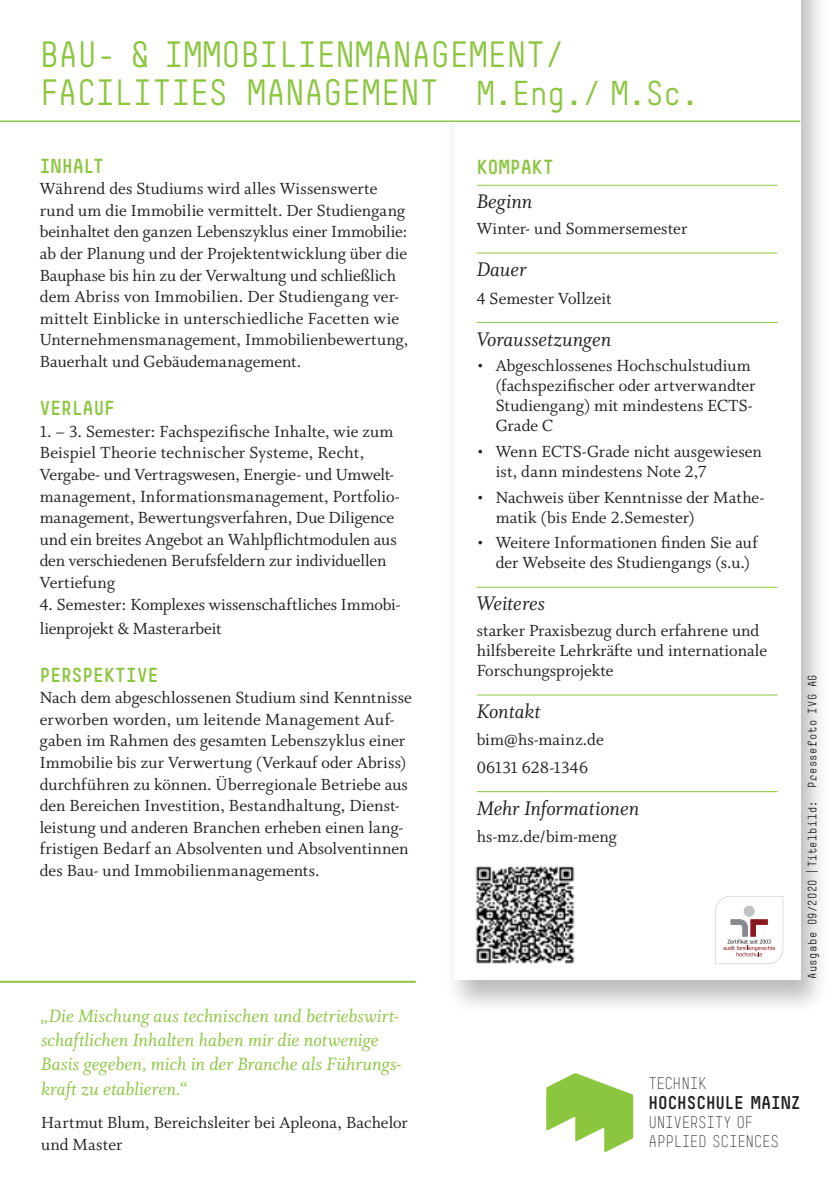
<style>
.page{position:relative;width:840px;height:1191px;background:#fff}
.page>*{position:absolute;margin:0;border:0;box-sizing:border-box;transform-origin:0 0}
.t1{font:36px/38px "Simple Std";color:#8bc63e}
.t2{font:italic 22px "Whitman";letter-spacing:-.005em;color:#231f20}
.t3{font:italic 20px/24px "Whitman";color:#8bc63e}
.t4{font:700 20px "Simple Std";letter-spacing:.015em;color:#8bc63e}
.t5{font:700 18.2px "Simple Std";color:#231f20}
.t6{font:18px/21.6px "Whitman";color:#231f20}
.t7{font:300 16.4px/19.2px "Simple Std";letter-spacing:-.025em;color:#231f20}
.t8{font:12px "Simple Std";letter-spacing:.04em;color:#231f20}
.s1{font-size:34px}
</style>
<div class="page">
<div style="left:444px;top:0;width:384px;height:1014px;background:#231f20;opacity:.3"></div>
<div style="left:454px;top:0;width:345px;height:979px;background:#fff"></div>
<div style="left:0;top:0;width:799px;height:119px;background:#fff"></div>
<img style="left:475px;top:866px;width:100px;height:98px">
<hr style="left:0;top:120px;width:799px;height:2px;background:#8bc63e">
<svg style="left:546px;top:1073px;width:87px;height:79px"></svg>
<hr style="left:0;top:980px;width:415px;height:2px;background:#8bc63e">
<hr style="left:476px;top:185px;width:301px;height:1px;background:#8bc63e">
<hr style="left:476px;top:252px;width:301px;height:1px;background:#8bc63e">
<hr style="left:476px;top:322px;width:301px;height:1px;background:#8bc63e">
<hr style="left:476px;top:587px;width:301px;height:1px;background:#8bc63e">
<hr style="left:476px;top:694px;width:301px;height:1px;background:#8bc63e">
<hr style="left:476px;top:791px;width:301px;height:1px;background:#8bc63e">
<svg style="left:715px;top:896px;width:67px;height:68px"></svg>
<h1 class="t1" style="left:40px;top:36px;width:660px">BAU- &amp; IMMOBILIENMANAGEMENT/<br>FACILITIES MANAGEMENT <span class="s1">M.Eng./ M.Sc.</span></h1>
<p class="t4" style="left:40px;top:154px;width:65px">INHALT</p>
<p class="t6" style="left:40px;top:178px;width:370px">Während des Studiums wird alles Wissenswerte rund um die Immobilie vermittelt. Der Studiengang beinhaltet den ganzen Lebenszyklus einer Immobilie: ab der Planung und der Projektentwicklung über die Bauphase bis hin zu der Verwaltung und schließlich dem Abriss von Immobilien. Der Studiengang ver&shy;mittelt Einblicke in unterschiedliche Facetten wie Unternehmensmanagement, Immobilienbewertung, Bauerhalt und Gebäudemanagement.</p>
<p class="t4" style="left:40px;top:397px;width:77px">VERLAUF</p>
<p class="t6" style="left:40px;top:420px;width:361px">1. – 3. Semester: Fachspezifische Inhalte, wie zum Beispiel Theorie technischer Systeme, Recht, Vergabe- und Vertragswesen, Energie- und Umwelt&shy;management, Informationsmanagement, Portfolio&shy;management, Bewertungsverfahren, Due Diligence und ein breites Angebot an Wahlpflichtmodulen aus den verschiedenen Berufsfeldern zur individuellen Vertiefung</p>
<p class="t6" style="left:40px;top:592px;width:362px;line-height:24px">4. Semester: Komplexes wissenschaftliches Immobi&shy;lienprojekt &amp; Masterarbeit</p>
<p class="t4" style="left:40px;top:663px;width:120px">PERSPEKTIVE</p>
<p class="t6" style="left:40px;top:687px;width:373px">Nach dem abgeschlossenen Studium sind Kenntnisse erworben worden, um leitende Management Auf&shy;gaben im Rahmen des gesamten Lebenszyklus einer Immobilie bis zur Verwertung (Verkauf oder Abriss) durchführen zu können. Überregionale Betriebe aus den Bereichen Investition, Bestandhaltung, Dienst&shy;leistung und anderen Branchen erheben einen lang&shy;fristigen Bedarf an Absolventen und Absolventinnen des Bau- und Immobilienmanagements.</p>
<p class="t4" style="left:476px;top:156px;width:78px">KOMPAKT</p>
<p class="t2" style="left:476px;top:189px;width:57px">Beginn</p>
<p class="t6" style="left:476px;top:218px;width:212px">Winter- und Sommersemester</p>
<p class="t2" style="left:476px;top:257px;width:51px">Dauer</p>
<p class="t6" style="left:476px;top:287px;width:136px">4 Semester Vollzeit</p>
<p class="t2" style="left:476px;top:326px;width:136px">Voraussetzungen</p>
<p class="t6" style="left:495px;top:356px;width:261px;line-height:20px;text-indent:-19px">• Abgeschlossenes Hochschulstudium (fachspezifischer oder artverwandter<br>Studiengang) mit mindestens ECTS-<br>Grade C</p>
<p class="t6" style="left:495px;top:441px;width:268px;line-height:20px;text-indent:-19px">• Wenn ECTS-Grade nicht ausgewiesen ist, dann mindestens Note 2,7</p>
<p class="t6" style="left:495px;top:487px;width:270px;line-height:20px;text-indent:-19px">• Nachweis über Kenntnisse der Mathe&shy;matik (bis Ende 2.Semester)</p>
<p class="t6" style="left:495px;top:533px;width:263px;line-height:20px;text-indent:-19px">• Weitere Informationen finden Sie auf der Webseite des Studiengangs (s.u.)</p>
<p class="t2" style="left:476px;top:591px;width:70px">Weiteres</p>
<p class="t6" style="left:476px;top:620px;width:292px;line-height:20px">starker Praxisbezug durch erfahrene und hilfsbereite Lehrkräfte und internationale<br>Forschungsprojekte</p>
<p class="t2" style="left:476px;top:698px;width:65px">Kontakt</p>
<p class="t6" style="left:476px;top:726px;width:128px;line-height:27.2px">bim@hs-mainz.de<br>06131 628-1346</p>
<p class="t2" style="left:476px;top:795px;width:164px">Mehr Informationen</p>
<p class="t6" style="left:476px;top:826px;width:141px">hs-mz.de/bim-meng</p>
<p class="t8" style="left:805px;top:979px;width:306px;rotate:-90deg">Ausgabe 09/2020 <sup>|</sup> Titelbild: Pressefoto IVG AG</p>
<p class="t3" style="left:41px;top:1004px;width:362px">„Die Mischung aus technischen und betriebswirt&shy;schaftlichen Inhalten haben mir die notwenige Basis gegeben, mich in der Branche als Führungs&shy;kraft zu etablieren.“</p>
<p class="t6" style="left:41px;top:1111px;width:368px">Hartmut Blum, Bereichsleiter bei Apleona, Bachelor und Master</p>
<p class="t7" style="left:648px;top:1074px;width:60px">TECHNIK</p>
<p class="t5" style="left:648px;top:1092px;width:153px">HOCHSCHULE MAINZ</p>
<p class="t7" style="left:648px;top:1113px;width:132px">UNIVERSITY OF<br>APPLIED SCIENCES</p>
</div>
